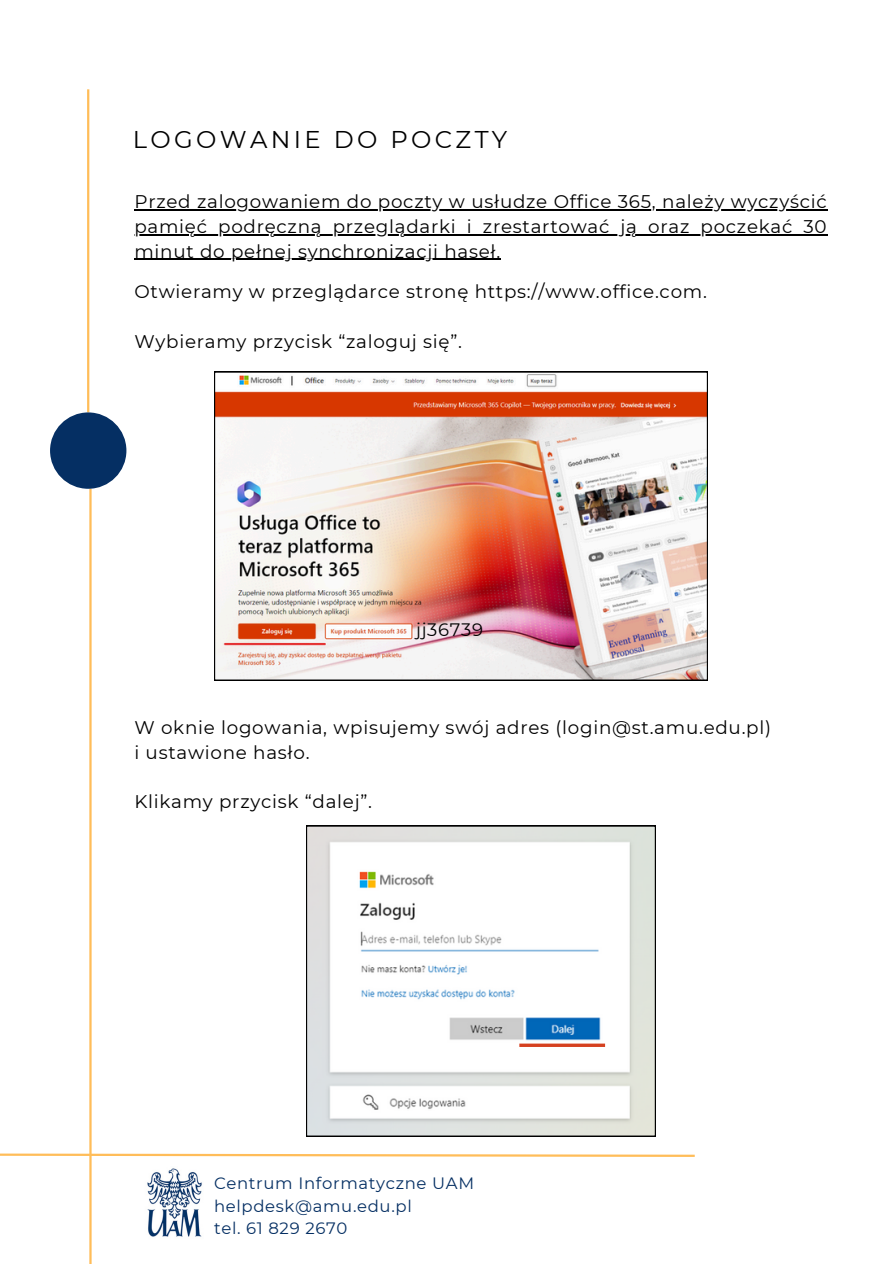
<style>
.page{position:relative;width:894px;height:1264px;background:#fff}
.page>*{position:absolute;margin:0;border:0;box-sizing:border-box;transform-origin:0 0}
.t1{font:24.15px "Montserrat";letter-spacing:.14em;color:#000}
.t2{font:18.3px/24.8px "Montserrat";letter-spacing:.04em;color:#000}
.t3{font:18px "Montserrat";letter-spacing:.04em;color:#000}
.t4{font:16.5px "Montserrat";letter-spacing:.04em;color:#052f63}
</style>
<div class="page">
<hr style="left:87px;top:89px;width:2px;height:323px;background:#ffbd59">
<hr style="left:89px;top:489px;width:3px;height:774px;background:#ffbd59">
<div style="left:50px;top:412px;width:76px;height:77px;background:#052f63;border-radius:50%"></div>
<img style="left:147px;top:1168px;width:55px;height:69px">
<svg style="left:0;top:1152px;width:695px;height:5px"></svg>
<img style="left:214px;top:371px;width:493px;height:309px">
<svg style="left:306px;top:825px;width:349px;height:311px"></svg>
<hr style="left:134px;top:209px;width:693px;height:1px;background:#000">
<hr style="left:134px;top:234px;width:693px;height:1px;background:#000">
<hr style="left:134px;top:259px;width:367px;height:1px;background:#000">
<hr style="left:519px;top:1043px;width:86px;height:3px;background:#d54120">
<h1 class="t1" style="left:133px;top:125px;width:376px">LOGOWANIE DO POCZTY</h1>
<h2 class="t2" style="left:134px;top:189px;width:693px">Przed zalogowaniem do poczty w usłudze Office 365, należy wyczyścić</h2>
<p class="t2" style="left:134px;top:214px;width:693px">pamięć podręczną przeglądarki i zrestartować ją oraz poczekać 30</p>
<h2 class="t2" style="left:134px;top:239px;width:367px">minut do pełnej synchronizacji haseł.</h2>
<p class="t2" style="left:134px;top:279px;width:574px">Otwieramy w przeglądarce stronę https://www.office.com.</p>
<p class="t2" style="left:134px;top:328px;width:329px">Wybieramy przycisk “zaloguj się”.</p>
<p class="t3" style="left:416px;top:618px;width:69px">jj36739</p>
<p class="t2" style="left:134px;top:715px;width:638px">W oknie logowania, wpisujemy swój adres (login@st.amu.edu.pl) i ustawione hasło.</p>
<p class="t2" style="left:134px;top:789px;width:239px">Klikamy przycisk “dalej”.</p>
<h2 class="t4" style="left:214px;top:1173px;width:261px">Centrum Informatyczne UAM</h2>
<h2 class="t4" style="left:214px;top:1195px;width:199px">helpdesk@amu.edu.pl</h2>
<p class="t4" style="left:214px;top:1218px;width:135px">tel. 61 829 2670</p>
</div>
